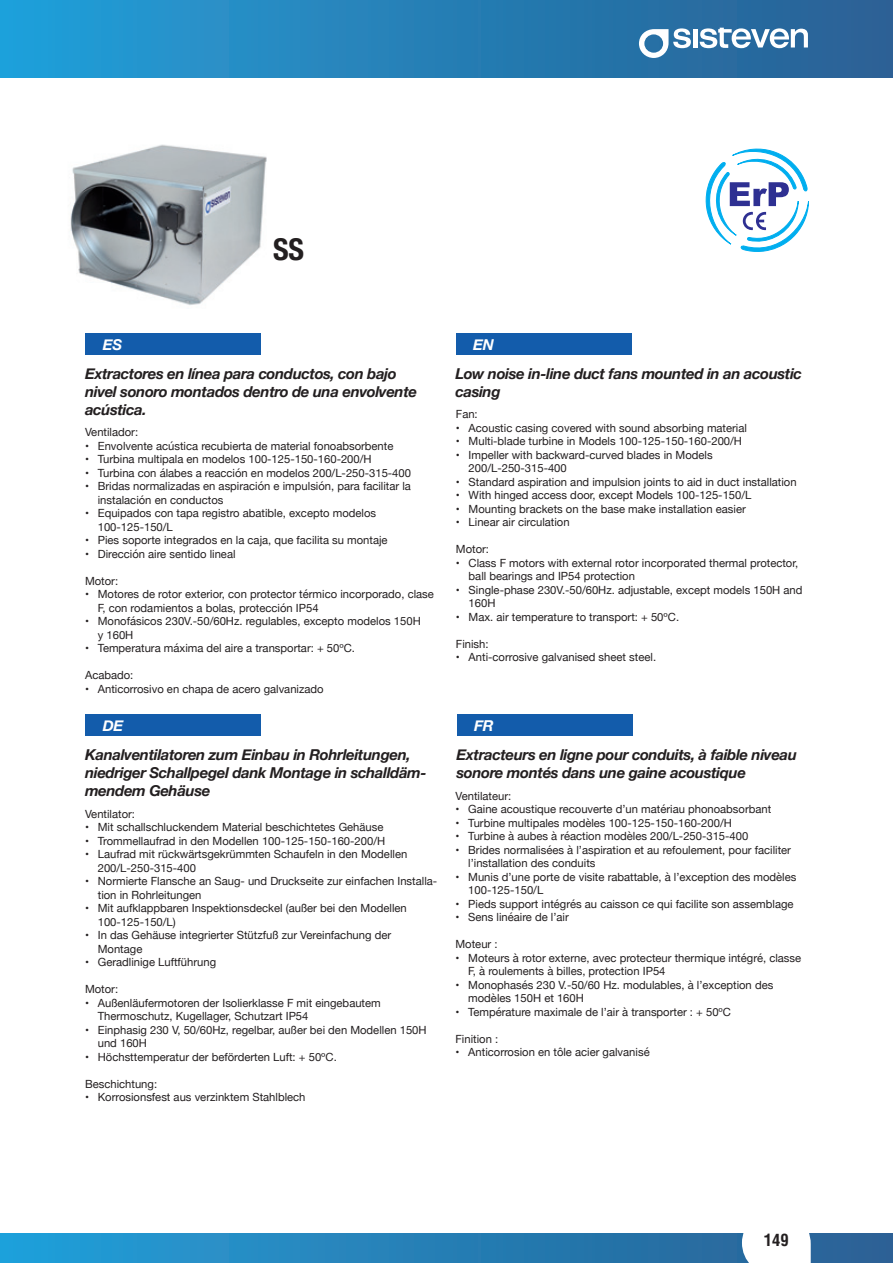
<style>
.page{position:relative;width:893px;height:1263px;background:#fff}
.page>*{position:absolute;margin:0;border:0;box-sizing:border-box;transform-origin:0 0}
.CAPÇALERA_NOM{font:700 condensed 30px "Helvetica Neue";color:#231f20}
.t1{font:700 condensed 16.5px "Helvetica";color:#231f20}
.TEXT_TITOL{font:italic 700 15px/18px "Helvetica Neue";letter-spacing:-.025em;color:#231f20}
.TEXT_TITOL-2{font:italic 700 15px "Helvetica Neue";letter-spacing:-.025em;color:#fff}
.TEXT_SUBTITOL8PT{font:11.25px/13.5px "Helvetica Neue";color:#231f20}
</style>
<div class="page">
<div style="left:1px;top:1233px;width:892px;height:30px;background:linear-gradient(to right,#229fd9,#2a5e92)"></div>
<hr style="left:0;top:1233px;width:1px;height:30px;background:#1ca1db">
<svg style="left:742px;top:1233px;width:69px;height:30px"></svg>
<div style="left:1px;top:0;width:892px;height:78px;background:linear-gradient(to right,#229fd9,#2a5f92)"></div>
<hr style="left:0;top:0;width:1px;height:78px;background:#1ca1db">
<hr style="left:693px;top:29px;width:4px;height:18px;background:#fff">
<svg style="left:639px;top:28px;width:52px;height:30px"></svg>
<svg style="left:700px;top:28px;width:108px;height:20px"></svg>
<div style="left:85px;top:333px;width:176px;height:22px;background:#135cab"></div>
<div style="left:456px;top:333px;width:176px;height:22px;background:#135cab"></div>
<div style="left:85px;top:714px;width:176px;height:22px;background:#135cab"></div>
<div style="left:457px;top:714px;width:176px;height:22px;background:#135cab"></div>
<img style="left:70px;top:144px;width:197px;height:161px">
<svg style="left:705px;top:148px;width:104px;height:104px"></svg>
<p class="CAPÇALERA_NOM" style="left:273px;top:224px;width:33px">SS</p>
<p class="TEXT_TITOL-2" style="left:103px;top:333px;width:21px">ES</p>
<p class="TEXT_TITOL" style="left:85px;top:365px;width:334px">Extractores en línea para conductos, con bajo nivel sonoro montados dentro de una envolvente acústica.</p>
<p class="TEXT_SUBTITOL8PT" style="left:85px;top:426px;width:55px">Ventilador:</p>
<p class="TEXT_SUBTITOL8PT" style="left:85px;top:440px;width:310px">• Envolvente acústica recubierta de material fonoabsorbente</p>
<p class="TEXT_SUBTITOL8PT" style="left:85px;top:453px;width:288px">• Turbina multipala en modelos 100-125-150-160-200/H</p>
<p class="TEXT_SUBTITOL8PT" style="left:85px;top:467px;width:328px">• Turbina con álabes a reacción en modelos 200/L-250-315-400</p>
<p class="TEXT_SUBTITOL8PT" style="left:98px;top:480px;width:315px;text-indent:-13px">• Bridas normalizadas en aspiración e impulsión, para facilitar la instalación en conductos</p>
<p class="TEXT_SUBTITOL8PT" style="left:98px;top:507px;width:280px;text-indent:-13px">• Equipados con tapa registro abatible, excepto modelos<br>100-125-150/L</p>
<p class="TEXT_SUBTITOL8PT" style="left:85px;top:534px;width:304px">• Pies soporte integrados en la caja, que facilita su montaje</p>
<p class="TEXT_SUBTITOL8PT" style="left:85px;top:548px;width:152px">• Dirección aire sentido lineal</p>
<p class="TEXT_SUBTITOL8PT" style="left:85px;top:575px;width:35px">Motor:</p>
<p class="TEXT_SUBTITOL8PT" style="left:98px;top:588px;width:338px;text-indent:-13px">• Motores de rotor exterior, con protector térmico incorporado, clase<br>F, con rodamientos a bolas, protección IP54</p>
<p class="TEXT_SUBTITOL8PT" style="left:98px;top:615px;width:324px;text-indent:-13px">• Monofásicos 230V.-50/60Hz. regulables, excepto modelos 150H y 160H</p>
<p class="TEXT_SUBTITOL8PT" style="left:85px;top:642px;width:271px">• Temperatura máxima del aire a transportar: + 50ºC.</p>
<p class="TEXT_SUBTITOL8PT" style="left:85px;top:669px;width:50px">Acabado:</p>
<p class="TEXT_SUBTITOL8PT" style="left:85px;top:683px;width:240px">• Anticorrosivo en chapa de acero galvanizado</p>
<p class="TEXT_TITOL-2" style="left:103px;top:714px;width:22px">DE</p>
<p class="TEXT_TITOL" style="left:85px;top:746px;width:343px">Kanalventilatoren zum Einbau in Rohrleitungen, niedriger Schallpegel dank Montage in schalldäm&shy;mendem Gehäuse</p>
<p class="TEXT_SUBTITOL8PT" style="left:85px;top:808px;width:52px">Ventilator:</p>
<p class="TEXT_SUBTITOL8PT" style="left:85px;top:821px;width:300px">• Mit schallschluckendem Material beschichtetes Gehäuse</p>
<p class="TEXT_SUBTITOL8PT" style="left:85px;top:835px;width:302px">• Trommellaufrad in den Modellen 100-125-150-160-200/H</p>
<p class="TEXT_SUBTITOL8PT" style="left:98px;top:848px;width:311px;text-indent:-13px">• Laufrad mit rückwärtsgekrümmten Schaufeln in den Modellen<br>200/L-250-315-400</p>
<p class="TEXT_SUBTITOL8PT" style="left:98px;top:875px;width:341px;text-indent:-13px">• Normierte Flansche an Saug- und Druckseite zur einfachen Installa&shy;tion in Rohrleitungen</p>
<p class="TEXT_SUBTITOL8PT" style="left:98px;top:902px;width:311px;text-indent:-13px">• Mit aufklappbaren Inspektionsdeckel (außer bei den Modellen<br>100-125-150/L)</p>
<p class="TEXT_SUBTITOL8PT" style="left:98px;top:929px;width:295px;text-indent:-13px">• In das Gehäuse integrierter Stützfuß zur Vereinfachung der<br>Montage</p>
<p class="TEXT_SUBTITOL8PT" style="left:85px;top:956px;width:133px">• Geradlinige Luftführung</p>
<p class="TEXT_SUBTITOL8PT" style="left:85px;top:983px;width:35px">Motor:</p>
<p class="TEXT_SUBTITOL8PT" style="left:98px;top:997px;width:284px;text-indent:-13px">• Außenläufermotoren der Isolierklasse F mit eingebautem<br>Thermoschutz, Kugellager, Schutzart IP54</p>
<p class="TEXT_SUBTITOL8PT" style="left:98px;top:1024px;width:330px;text-indent:-13px">• Einphasig 230 V, 50/60Hz, regelbar, außer bei den Modellen 150H und 160H</p>
<p class="TEXT_SUBTITOL8PT" style="left:85px;top:1051px;width:253px">• Höchsttemperatur der beförderten Luft: + 50ºC.</p>
<p class="TEXT_SUBTITOL8PT" style="left:85px;top:1078px;width:74px">Beschichtung:</p>
<p class="TEXT_SUBTITOL8PT" style="left:85px;top:1091px;width:222px">• Korrosionsfest aus verzinktem Stahlblech</p>
<p class="TEXT_TITOL-2" style="left:473px;top:333px;width:22px">EN</p>
<p class="TEXT_TITOL" style="left:455px;top:365px;width:348px">Low noise in-line duct fans mounted in an acoustic casing</p>
<p class="TEXT_SUBTITOL8PT" style="left:456px;top:408px;width:23px">Fan:</p>
<p class="TEXT_SUBTITOL8PT" style="left:456px;top:422px;width:293px">• Acoustic casing covered with sound absorbing material</p>
<p class="TEXT_SUBTITOL8PT" style="left:456px;top:435px;width:288px">• Multi-blade turbine in Models 100-125-150-160-200/H</p>
<p class="TEXT_SUBTITOL8PT" style="left:469px;top:449px;width:245px;text-indent:-13px">• Impeller with backward-curved blades in Models<br>200/L-250-315-400</p>
<p class="TEXT_SUBTITOL8PT" style="left:456px;top:476px;width:342px">• Standard aspiration and impulsion joints to aid in duct installation</p>
<p class="TEXT_SUBTITOL8PT" style="left:456px;top:489px;width:297px">• With hinged access door, except Models 100-125-150/L</p>
<p class="TEXT_SUBTITOL8PT" style="left:456px;top:503px;width:291px">• Mounting brackets on the base make installation easier</p>
<p class="TEXT_SUBTITOL8PT" style="left:456px;top:516px;width:115px">• Linear air circulation</p>
<p class="TEXT_SUBTITOL8PT" style="left:456px;top:543px;width:35px">Motor:</p>
<p class="TEXT_SUBTITOL8PT" style="left:469px;top:557px;width:331px;text-indent:-13px">• Class F motors with external rotor incorporated thermal protector, ball bearings and IP54 protection</p>
<p class="TEXT_SUBTITOL8PT" style="left:469px;top:584px;width:335px;text-indent:-13px">• Single-phase 230V.-50/60Hz. adjustable, except models 150H and<br>160H</p>
<p class="TEXT_SUBTITOL8PT" style="left:456px;top:611px;width:225px">• Max. air temperature to transport: + 50ºC.</p>
<p class="TEXT_SUBTITOL8PT" style="left:456px;top:638px;width:34px">Finish:</p>
<p class="TEXT_SUBTITOL8PT" style="left:456px;top:651px;width:202px">• Anti-corrosive galvanised sheet steel.</p>
<p class="TEXT_TITOL-2" style="left:474px;top:714px;width:21px">FR</p>
<p class="TEXT_TITOL" style="left:456px;top:746px;width:342px">Extracteurs en ligne pour conduits, à faible niveau sonore montés dans une gaine acoustique</p>
<p class="TEXT_SUBTITOL8PT" style="left:455px;top:790px;width:57px">Ventilateur:</p>
<p class="TEXT_SUBTITOL8PT" style="left:455px;top:803px;width:317px">• Gaine acoustique recouverte d’un matériau phonoabsorbant</p>
<p class="TEXT_SUBTITOL8PT" style="left:455px;top:817px;width:278px">• Turbine multipales modèles 100-125-150-160-200/H</p>
<p class="TEXT_SUBTITOL8PT" style="left:455px;top:830px;width:294px">• Turbine à aubes à réaction modèles 200/L-250-315-400</p>
<p class="TEXT_SUBTITOL8PT" style="left:468px;top:844px;width:324px;text-indent:-13px">• Brides normalisées à l’aspiration et au refoulement, pour faciliter l’installation des conduits</p>
<p class="TEXT_SUBTITOL8PT" style="left:468px;top:871px;width:330px;text-indent:-13px">• Munis d’une porte de visite rabattable, à l’exception des modèles<br>100-125-150/L</p>
<p class="TEXT_SUBTITOL8PT" style="left:455px;top:898px;width:340px">• Pieds support intégrés au caisson ce qui facilite son assemblage</p>
<p class="TEXT_SUBTITOL8PT" style="left:455px;top:911px;width:115px">• Sens linéaire de l’air</p>
<p class="TEXT_SUBTITOL8PT" style="left:455px;top:938px;width:44px">Moteur :</p>
<p class="TEXT_SUBTITOL8PT" style="left:468px;top:952px;width:334px;text-indent:-13px">• Moteurs à rotor externe, avec protecteur thermique intégré, classe<br>F, à roulements à billes, protection IP54</p>
<p class="TEXT_SUBTITOL8PT" style="left:468px;top:979px;width:307px;text-indent:-13px">• Monophasés 230 V.-50/60 Hz. modulables, à l’exception des modèles 150H et 160H</p>
<p class="TEXT_SUBTITOL8PT" style="left:455px;top:1006px;width:277px">• Température maximale de l’air à transporter : + 50ºC</p>
<p class="TEXT_SUBTITOL8PT" style="left:455px;top:1033px;width:44px">Finition :</p>
<p class="TEXT_SUBTITOL8PT" style="left:455px;top:1046px;width:196px">• Anticorrosion en tôle acier galvanisé</p>
<h2 class="t1" style="left:764px;top:1229px;width:26px">149</h2>
</div>
